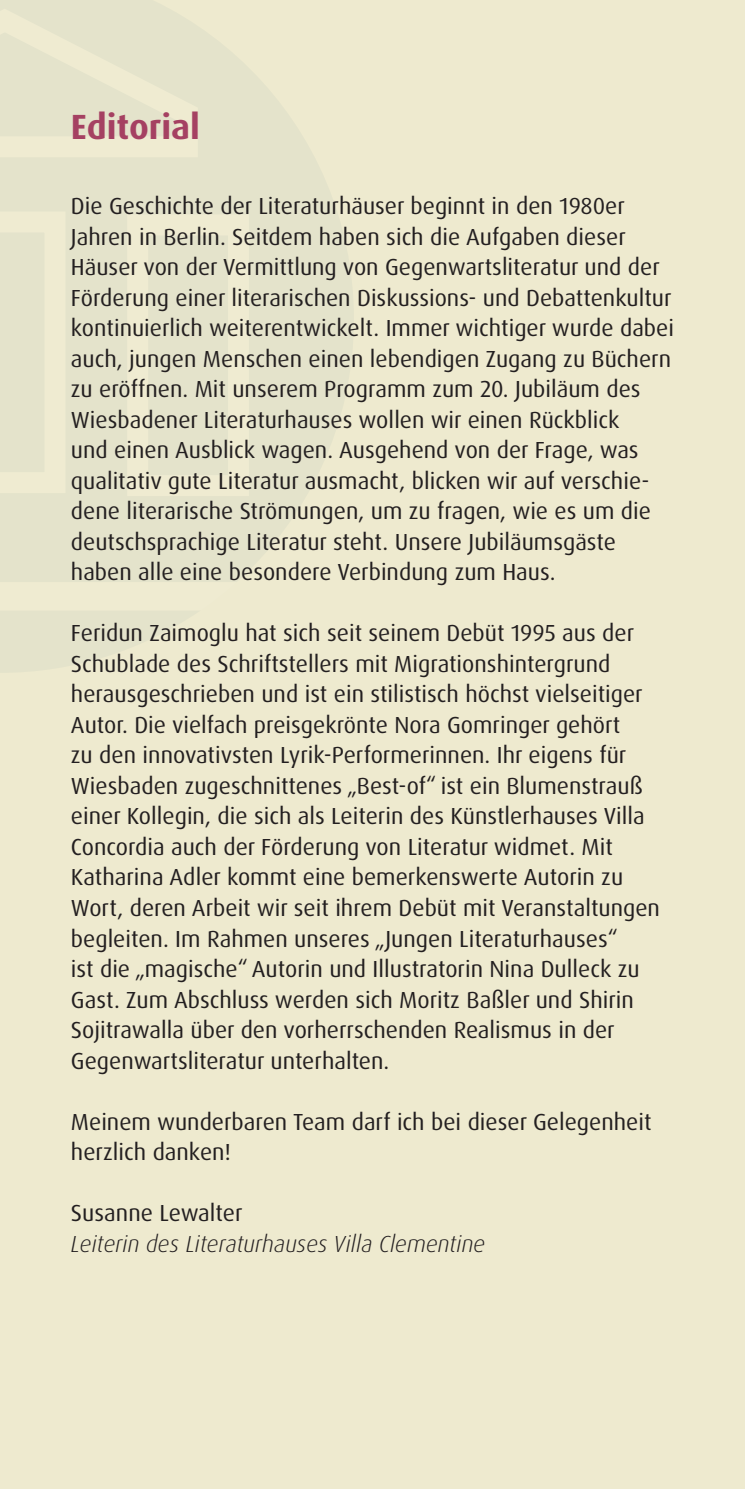
<style>
.page{position:relative;width:745px;height:1489px;background:#fff}
.page>*{position:absolute;margin:0;border:0;box-sizing:border-box;transform-origin:0 0}
.Titel{font:700 35px "Dax Pro";color:#a54162}
.Fließtext_20_J__Lith{font:23.25px/30.5px "Dax Pro";color:#231f20}
.Fließtext_20_J__Lith-2{font:italic 300 23.25px "Dax Pro";color:#231f20}
</style>
<div class="page">
<div style="left:0;top:0;width:744px;height:1488px;background:#eeeacf"></div>
<hr style="left:744px;top:0;width:1px;height:1488px;background:#f1efe2">
<hr style="left:744px;top:0;width:1px;height:238px;background:#4c798d">
<p class="Titel" style="left:71px;top:104px;width:130px">Editorial</p>
<p class="Fließtext_20_J__Lith" style="left:71px;top:191px;width:604px">Die Geschichte der Literaturhäuser beginnt in den 1980er Jahren in Berlin. Seitdem haben sich die Aufgaben dieser Häuser von der Vermittlung von Gegenwartsliteratur und der Förderung einer literarischen Diskussions- und Debattenkultur kontinuierlich weiterentwickelt. Immer wichtiger wurde dabei auch, jungen Menschen einen lebendigen Zugang zu Büchern zu eröffnen. Mit unserem Programm zum 20. Jubiläum des Wiesbadener Literaturhauses wollen wir einen Rückblick<br>und einen Ausblick wagen. Ausgehend von der Frage, was qualitativ gute Literatur ausmacht, blicken wir auf verschie&shy;dene literarische Strömungen, um zu fragen, wie es um die deutschsprachige Literatur steht. Unsere Jubiläumsgäste haben alle eine besondere Verbindung zum Haus.</p>
<p class="Fließtext_20_J__Lith" style="left:71px;top:618px;width:590px">Feridun Zaimoglu hat sich seit seinem Debüt 1995 aus der Schublade des Schriftstellers mit Migrationshintergrund herausgeschrieben und ist ein stilistisch höchst vielseitiger Autor. Die vielfach preisgekrönte Nora Gomringer gehört<br>zu den innovativsten Lyrik-Performerinnen. Ihr eigens für Wiesbaden zugeschnittenes „Best-of“ ist ein Blumenstrauß einer Kollegin, die sich als Leiterin des Künstlerhauses Villa Concordia auch der Förderung von Literatur widmet. Mit Katharina Adler kommt eine bemerkenswerte Autorin zu Wort, deren Arbeit wir seit ihrem Debüt mit Veranstaltungen begleiten. Im Rahmen unseres „Jungen Literaturhauses“<br>ist die „magische“ Autorin und Illustratorin Nina Dulleck zu Gast. Zum Abschluss werden sich Moritz Baßler und Shirin Sojitrawalla über den vorherrschenden Realismus in der Gegenwartsliteratur unterhalten.</p>
<p class="Fließtext_20_J__Lith" style="left:71px;top:1106px;width:581px">Meinem wunderbaren Team darf ich bei dieser Gelegenheit herzlich danken!</p>
<p class="Fließtext_20_J__Lith" style="left:71px;top:1197px;width:173px">Susanne Lewalter</p>
<p class="Fließtext_20_J__Lith-2" style="left:71px;top:1228px;width:415px">Leiterin des Literaturhauses Villa Clementine</p>
</div>
